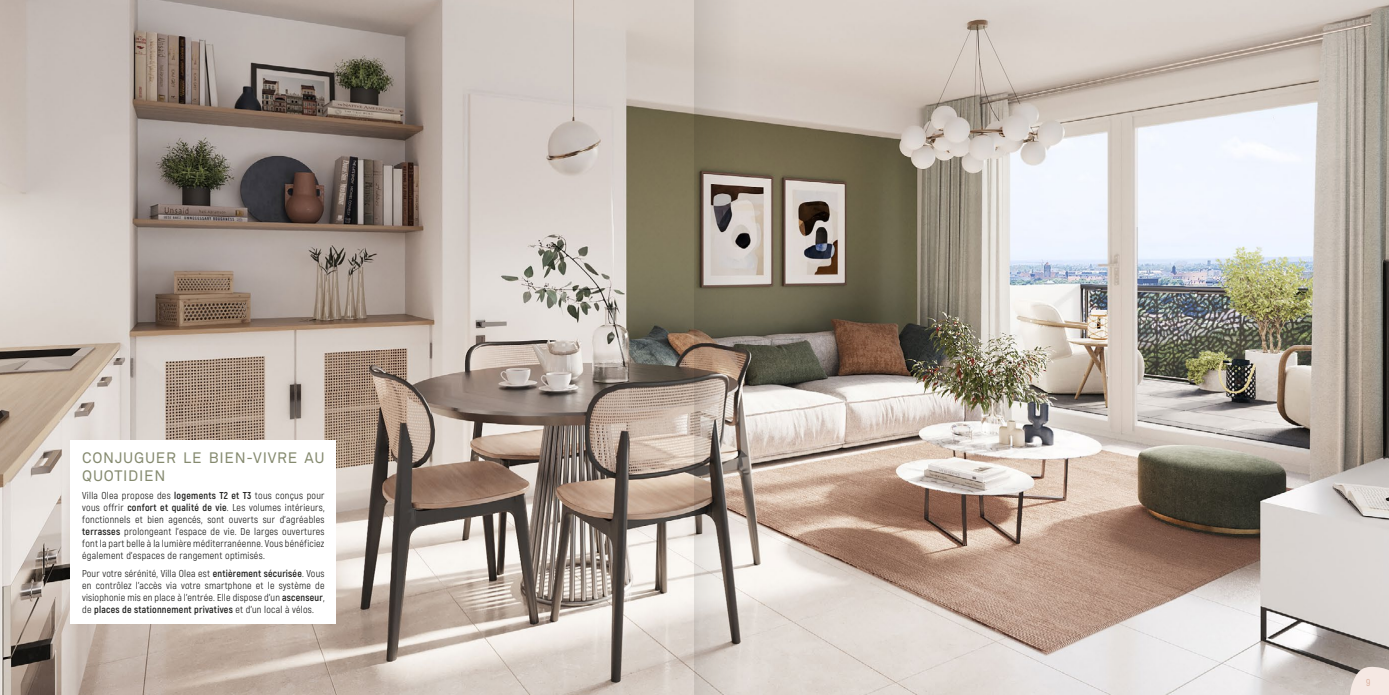
<style>
.page{position:relative;width:1389px;height:695px;background:#fff}
.page>*{position:absolute;margin:0;border:0;box-sizing:border-box;transform-origin:0 0}
.t1{font:15px/18px "Akkurat Pro";letter-spacing:.05em;color:#858a6f}
.t2{font:10px/12px "Akrobat";letter-spacing:.02em;color:#1d1d1b;text-align:justify}
.t3{font:10px "Akrobat";color:#d6a995}
.s1{font-weight:700}
</style>
<div class="page">
<img style="left:0;top:0;width:1389px;height:694px">
<div style="left:71px;top:440px;width:265px;height:184px;background:#fff"></div>
<svg style="left:1345px;top:664px;width:44px;height:30px"></svg>
<svg style="left:694px;top:0;width:45px;height:694px;background:#a69c92"></svg>
<h1 class="t1" style="left:82px;top:449px;width:244px">CONJUGUER LE BIEN-VIVRE AU<br>QUOTIDIEN</h1>
<p class="t2" style="left:82px;top:489px;width:244px">Villa Olea propose des <span class="s1">logements T2 et T3</span> tous conçus pour vous offrir <span class="s1">confort et qualité de vie</span>. Les volumes intérieurs, fonctionnels et bien agencés, sont ouverts sur d’agréables <span class="s1">terrasses</span> prolongeant l’espace de vie. De larges ouvertures font la part belle à la lumière méditerranéenne. Vous bénéficiez également d’espaces de rangement optimisés.</p>
<p class="t2" style="left:82px;top:567px;width:244px">Pour votre sérénité, Villa Olea est <span class="s1">entièrement sécurisée</span>. Vous en contrôlez l’accès via votre smartphone et le système de visiophonie mis en place à l’entrée. Elle dispose d’un <span class="s1">ascenseur</span>, de <span class="s1">places de stationnement privatives</span> et d’un local à vélos.</p>
<p class="t3" style="left:1366px;top:676px;width:6px">9</p>
</div>
